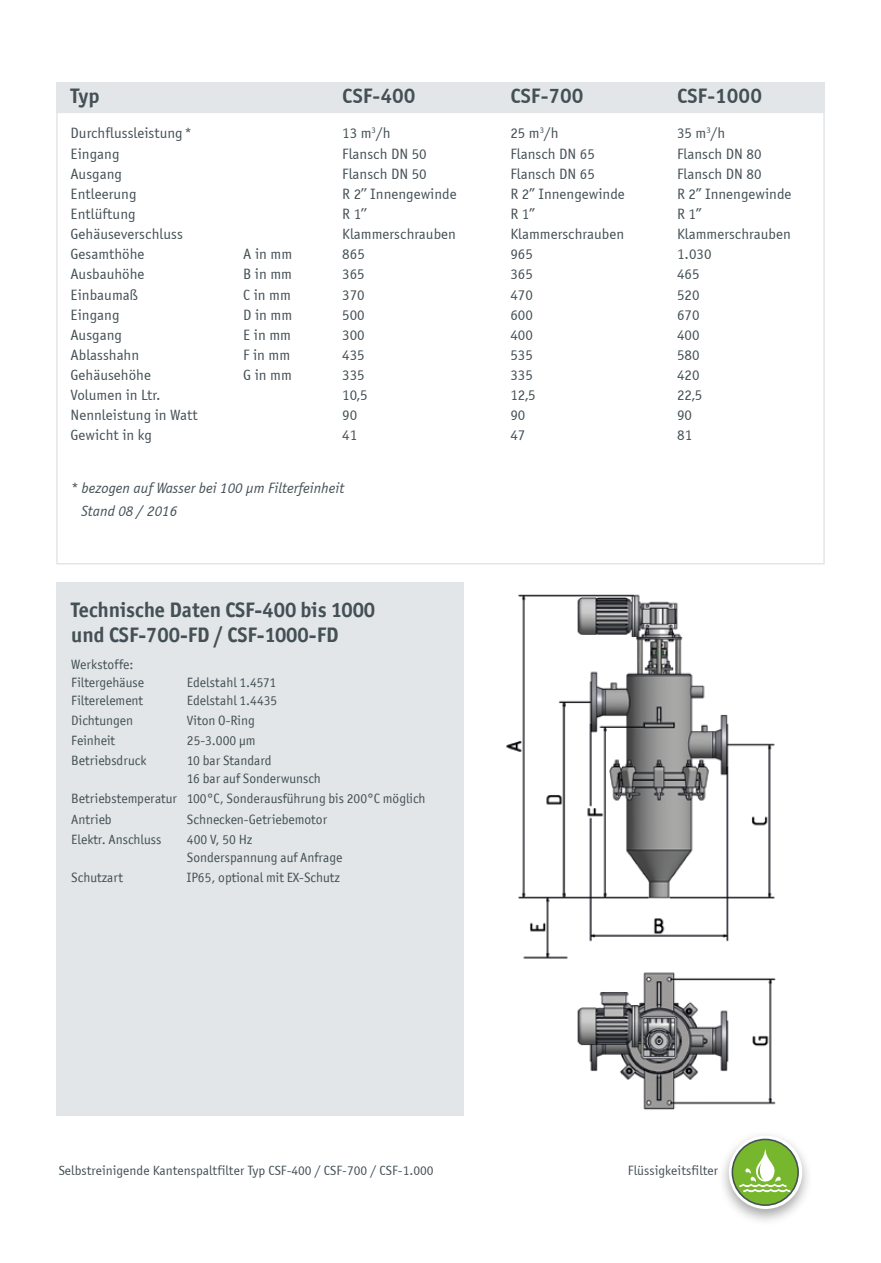
<style>
.page{position:relative;width:881px;height:1263px;background:#fff}
.page>*{position:absolute;margin:0;border:0;box-sizing:border-box;transform-origin:0 0}
.t1{font:700 21px/25.5px "Officina San ITC";color:#445055}
.t2{font:700 21px "Officina Sans A";color:#445055}
.t3{font:15px "Officina Sans A";color:#445055}
.t4{font:italic 15px/22.2px "Officina Sans A";color:#445055}
.t5{font:13.5px/18px "Officina San ITC";color:#445055}
.t6{font:13.5px "Officina Sans A";color:#445055}
</style>
<div class="page">
<div style="left:56px;top:82px;width:768px;height:31px;background:#e2e6e9"></div>
<div style="left:56px;top:583px;width:407px;height:533px;background:#e2e6e9"></div>
<img style="left:506px;top:594px;width:270px;height:516px">
<div style="left:56px;top:112px;width:768px;height:452px;border:2px solid #e2e6e9"></div>
<div style="left:717px;top:1130px;width:96px;height:96px;background:#000;opacity:.35"></div>
<svg style="left:728px;top:1135px;width:73px;height:74px"></svg>
<div style="left:732px;top:1139px;width:65px;height:66px;background:#77b72d;border-radius:50%"></div>
<div style="left:731px;top:1139px;width:67px;height:67px;border:2px solid #445055;border-radius:50%"></div>
<svg style="left:739px;top:1146px;width:51px;height:46px"></svg>
<h1 class="t2" style="left:70px;top:83px;width:31px">Typ</h1>
<h1 class="t2" style="left:342px;top:83px;width:75px">CSF-400</h1>
<h1 class="t2" style="left:510px;top:83px;width:75px">CSF-700</h1>
<h1 class="t2" style="left:676px;top:83px;width:86px">CSF-1000</h1>
<p class="t3" style="left:70px;top:125px;width:123px">Durchflussleistung *</p>
<p class="t3" style="left:342px;top:125px;width:50px">13 m<sup>3</sup>/h</p>
<p class="t3" style="left:510px;top:125px;width:50px">25 m<sup>3</sup>/h</p>
<p class="t3" style="left:676px;top:125px;width:50px">35 m<sup>3</sup>/h</p>
<p class="t3" style="left:70px;top:145px;width:50px">Eingang</p>
<p class="t3" style="left:342px;top:145px;width:86px">Flansch DN 50</p>
<p class="t3" style="left:510px;top:145px;width:86px">Flansch DN 65</p>
<p class="t3" style="left:676px;top:145px;width:86px">Flansch DN 80</p>
<p class="t3" style="left:70px;top:165px;width:53px">Ausgang</p>
<p class="t3" style="left:342px;top:165px;width:86px">Flansch DN 50</p>
<p class="t3" style="left:510px;top:165px;width:86px">Flansch DN 65</p>
<p class="t3" style="left:676px;top:165px;width:86px">Flansch DN 80</p>
<p class="t3" style="left:70px;top:185px;width:67px">Entleerung</p>
<p class="t3" style="left:342px;top:185px;width:116px">R 2’’ Innengewinde</p>
<p class="t3" style="left:510px;top:185px;width:116px">R 2’’ Innengewinde</p>
<p class="t3" style="left:676px;top:185px;width:116px">R 2’’ Innengewinde</p>
<p class="t3" style="left:70px;top:205px;width:67px">Entlüftung</p>
<p class="t3" style="left:342px;top:205px;width:26px">R 1’’</p>
<p class="t3" style="left:510px;top:205px;width:26px">R 1’’</p>
<p class="t3" style="left:676px;top:205px;width:26px">R 1’’</p>
<p class="t3" style="left:70px;top:225px;width:114px">Gehäuseverschluss</p>
<p class="t3" style="left:342px;top:225px;width:115px">Klammerschrauben</p>
<p class="t3" style="left:510px;top:225px;width:115px">Klammerschrauben</p>
<p class="t3" style="left:676px;top:225px;width:115px">Klammerschrauben</p>
<p class="t3" style="left:70px;top:246px;width:76px">Gesamthöhe</p>
<p class="t3" style="left:243px;top:246px;width:50px">A in mm</p>
<p class="t3" style="left:342px;top:246px;width:24px">865</p>
<p class="t3" style="left:510px;top:246px;width:24px">965</p>
<p class="t3" style="left:676px;top:246px;width:36px">1.030</p>
<p class="t3" style="left:70px;top:266px;width:75px">Ausbauhöhe</p>
<p class="t3" style="left:243px;top:266px;width:50px">B in mm</p>
<p class="t3" style="left:342px;top:266px;width:24px">365</p>
<p class="t3" style="left:510px;top:266px;width:24px">365</p>
<p class="t3" style="left:676px;top:266px;width:24px">465</p>
<p class="t3" style="left:70px;top:286px;width:69px">Einbaumaß</p>
<p class="t3" style="left:243px;top:286px;width:49px">C in mm</p>
<p class="t3" style="left:342px;top:286px;width:24px">370</p>
<p class="t3" style="left:510px;top:286px;width:24px">470</p>
<p class="t3" style="left:676px;top:286px;width:24px">520</p>
<p class="t3" style="left:70px;top:306px;width:50px">Eingang</p>
<p class="t3" style="left:243px;top:306px;width:50px">D in mm</p>
<p class="t3" style="left:342px;top:306px;width:24px">500</p>
<p class="t3" style="left:510px;top:306px;width:24px">600</p>
<p class="t3" style="left:676px;top:306px;width:24px">670</p>
<p class="t3" style="left:70px;top:326px;width:53px">Ausgang</p>
<p class="t3" style="left:243px;top:326px;width:49px">E in mm</p>
<p class="t3" style="left:342px;top:326px;width:24px">300</p>
<p class="t3" style="left:510px;top:326px;width:24px">400</p>
<p class="t3" style="left:676px;top:326px;width:24px">400</p>
<p class="t3" style="left:70px;top:346px;width:70px">Ablasshahn</p>
<p class="t3" style="left:243px;top:346px;width:48px">F in mm</p>
<p class="t3" style="left:342px;top:346px;width:24px">435</p>
<p class="t3" style="left:510px;top:346px;width:24px">535</p>
<p class="t3" style="left:676px;top:346px;width:24px">580</p>
<p class="t3" style="left:70px;top:366px;width:82px">Gehäusehöhe</p>
<p class="t3" style="left:243px;top:366px;width:50px">G in mm</p>
<p class="t3" style="left:342px;top:366px;width:24px">335</p>
<p class="t3" style="left:510px;top:366px;width:24px">335</p>
<p class="t3" style="left:676px;top:366px;width:24px">420</p>
<p class="t3" style="left:70px;top:386px;width:92px">Volumen in Ltr.</p>
<p class="t3" style="left:342px;top:386px;width:27px">10,5</p>
<p class="t3" style="left:510px;top:386px;width:27px">12,5</p>
<p class="t3" style="left:676px;top:386px;width:27px">22,5</p>
<p class="t3" style="left:70px;top:407px;width:129px">Nennleistung in Watt</p>
<p class="t3" style="left:342px;top:407px;width:16px">90</p>
<p class="t3" style="left:510px;top:407px;width:16px">90</p>
<p class="t3" style="left:676px;top:407px;width:16px">90</p>
<p class="t3" style="left:70px;top:427px;width:83px">Gewicht in kg</p>
<p class="t3" style="left:342px;top:427px;width:16px">41</p>
<p class="t3" style="left:510px;top:427px;width:16px">47</p>
<p class="t3" style="left:676px;top:427px;width:17px">81</p>
<p class="t4" style="left:81px;top:478px;width:265px;text-indent:-10px">* bezogen auf Wasser bei 100 μm Filterfeinheit<br>Stand 08 / 2016</p>
<h1 class="t1" style="left:71px;top:597px;width:305px">Technische Daten CSF-400 bis 1000 und CSF-700-FD / CSF-1000-FD</h1>
<p class="t5" style="left:71px;top:655px;width:74px">Werkstoffe:<br>Filtergehäuse</p>
<p class="t5" style="left:187px;top:673px;width:91px">Edelstahl 1.4571</p>
<p class="t5" style="left:71px;top:691px;width:73px">Filterelement</p>
<p class="t5" style="left:187px;top:691px;width:92px">Edelstahl 1.4435</p>
<p class="t5" style="left:71px;top:711px;width:63px">Dichtungen</p>
<p class="t5" style="left:187px;top:711px;width:69px">Viton O-Ring</p>
<p class="t5" style="left:71px;top:731px;width:45px">Feinheit</p>
<p class="t5" style="left:187px;top:731px;width:70px">25-3.000 μm</p>
<p class="t5" style="left:71px;top:752px;width:77px">Betriebsdruck</p>
<p class="t5" style="left:187px;top:752px;width:135px">10 bar Standard<br>16 bar auf Sonderwunsch</p>
<p class="t5" style="left:71px;top:789px;width:356px;line-height:20.1px">Betriebstemperatur 100°C, Sonderausführung bis 200°C möglich<br>Antrieb</p>
<p class="t5" style="left:187px;top:810px;width:142px">Schnecken-Getriebemotor</p>
<p class="t5" style="left:71px;top:830px;width:91px">Elektr. Anschluss</p>
<p class="t5" style="left:187px;top:830px;width:157px">400 V, 50 Hz<br>Sonderspannung auf Anfrage</p>
<p class="t5" style="left:71px;top:868px;width:53px">Schutzart</p>
<p class="t5" style="left:187px;top:868px;width:154px">IP65, optional mit EX-Schutz</p>
<p class="t6" style="left:59px;top:1163px;width:376px">Selbstreinigende Kantenspaltfilter Typ CSF-400 / CSF-700 / CSF-1.000</p>
<p class="t6" style="left:627px;top:1163px;width:92px">Flüssigkeitsfilter</p>
</div>
